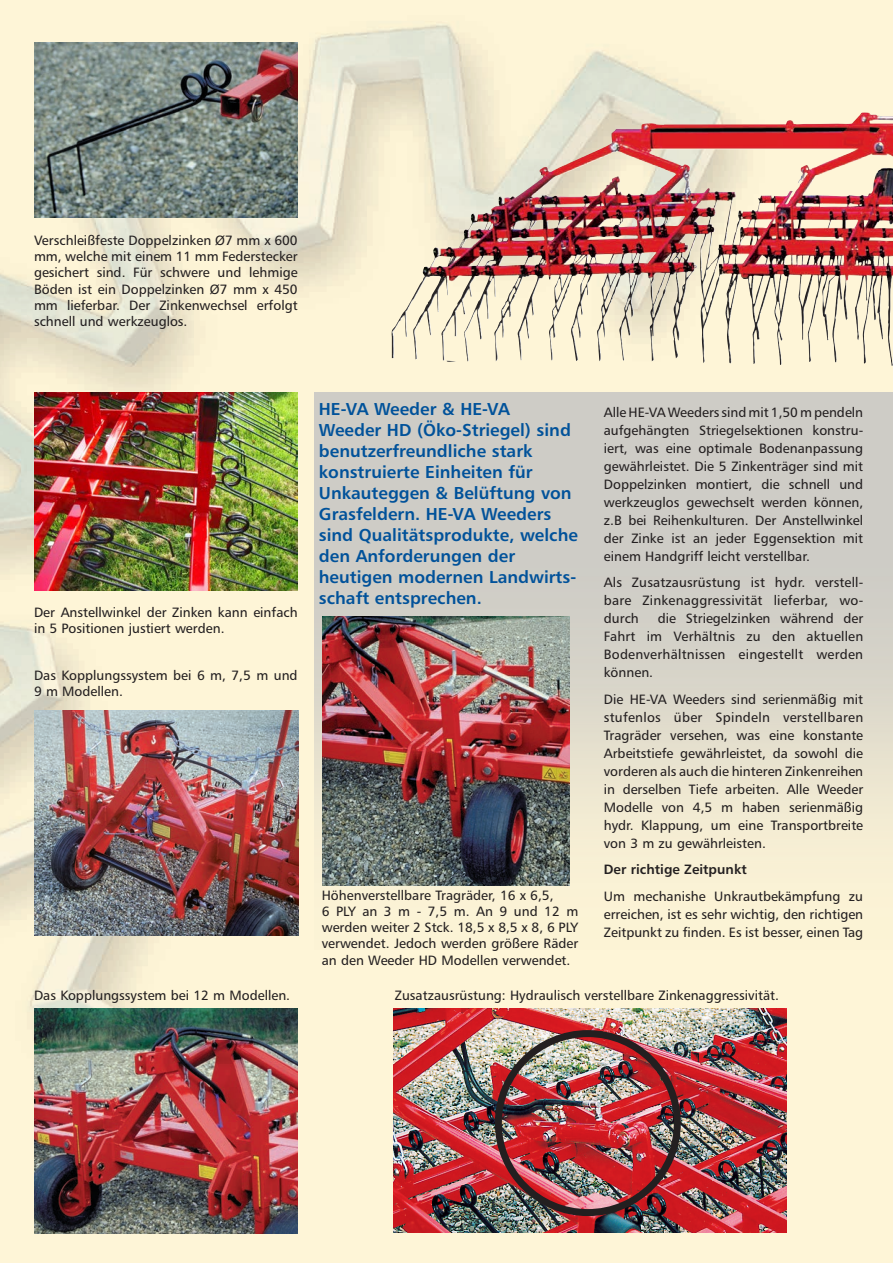
<style>
.page{position:relative;width:893px;height:1263px;background:#fff}
.page>*{position:absolute;margin:0;border:0;box-sizing:border-box;transform-origin:0 0}
.t1{font:17.25px/21px "Humanist 777 BT Bold B";color:#01529a}
.Normal{font:13.5px/18px "Humanist 777 BT Roman B";color:#231f20;text-align:justify}
.t2{font:13.5px "Humanist 777 BT Bold B";color:#231f20}
</style>
<div class="page">
<img style="left:0;top:0;width:893px;height:1263px">
<img style="left:315px;top:393px;width:578px;height:557px">
<img style="left:322px;top:617px;width:247px;height:268px">
<img style="left:391px;top:112px;width:471px;height:246px">
<img style="left:34px;top:43px;width:264px;height:174px">
<img style="left:34px;top:711px;width:264px;height:224px">
<img style="left:34px;top:1008px;width:264px;height:225px">
<img style="left:394px;top:1008px;width:393px;height:224px">
<div style="left:495px;top:1030px;width:186px;height:186px;border:7px solid #231f20;border-radius:50%"></div>
<img style="left:34px;top:393px;width:264px;height:197px">
<p class="Normal" style="left:34px;top:232px;width:265px;line-height:16.2px">Verschleißfeste Doppelzinken Ø7 mm x 600 mm, welche mit einem 11 mm Federstecker gesichert sind. Für schwere und lehmige Böden ist ein Doppelzinken Ø7 mm x 450 mm lieferbar. Der Zinkenwechsel erfolgt schnell und werkzeuglos.</p>
<p class="Normal" style="left:34px;top:604px;width:265px;line-height:16.2px">Der Anstellwinkel der Zinken kann einfach in 5 Positionen justiert werden.</p>
<p class="Normal" style="left:34px;top:667px;width:265px;line-height:16.2px">Das Kopplungssystem bei 6 m, 7,5 m und<br>9 m Modellen.</p>
<p class="t1" style="left:319px;top:398px;width:193px">HE-VA Weeder &amp; HE-VA</p>
<p class="t1" style="left:319px;top:419px;width:254px">Weeder HD (Öko-Striegel) sind benutzerfreundliche stark konstruierte Einheiten für<br>Unkauteggen &amp; Belüftung von</p>
<p class="t1" style="left:319px;top:503px;width:234px">Grasfeldern. HE-VA Weeders</p>
<p class="t1" style="left:319px;top:524px;width:261px">sind Qualitätsprodukte, welche den Anforderungen der</p>
<p class="t1" style="left:319px;top:566px;width:259px">heutigen modernen Landwirts&shy;schaft entsprechen.</p>
<p class="Normal" style="left:322px;top:886px;width:233px">Höhenverstellbare Tragräder, 16 x 6,5,</p>
<p class="Normal" style="left:322px;top:903px;width:258px;line-height:16.2px">6 PLY an 3 m - 7,5 m. An 9 und 12 m werden weiter 2 Stck. 18,5 x 8,5 x 8, 6 PLY verwendet. Jedoch werden größere Räder an den Weeder HD Modellen verwendet.</p>
<p class="Normal" style="left:604px;top:403px;width:261px">Alle HE-VA Weeders sind mit 1,50 m pendeln aufgehängten Striegelsektionen konstru&shy;iert, was eine optimale Bodenanpassung gewährleistet. Die 5 Zinkenträger sind mit Doppelzinken montiert, die schnell und werkzeuglos gewechselt werden können, z.B bei Reihenkulturen. Der Anstellwinkel der Zinke ist an jeder Eggensektion mit einem Handgriff leicht verstellbar.</p>
<p class="Normal" style="left:604px;top:573px;width:261px">Als Zusatzausrüstung ist hydr. verstell&shy;bare Zinkenaggressivität lieferbar, wo&shy;durch</p>
<p class="Normal" style="left:604px;top:609px;width:261px;text-indent:54px">die Striegelzinken während der Fahrt im Verhältnis zu den aktuellen Bodenverhältnissen eingestellt werden können.</p>
<p class="Normal" style="left:604px;top:690px;width:261px">Die HE-VA Weeders sind serienmäßig mit stufenlos über Spindeln verstellbaren Tragräder versehen, was eine konstante Arbeitstiefe gewährleistet, da sowohl die vorderen als auch die hinteren Zinkenreihen in derselben Tiefe arbeiten. Alle Weeder Modelle von 4,5 m haben serienmäßig hydr. Klappung, um eine Transportbreite von 3 m zu gewährleisten.</p>
<p class="t2" style="left:604px;top:861px;width:144px">Der richtige Zeitpunkt</p>
<p class="Normal" style="left:604px;top:887px;width:261px">Um mechanishe Unkrautbekämpfung zu erreichen, ist es sehr wichtig, den richtigen Zeitpunkt zu finden. Es ist besser, einen Tag</p>
<p class="Normal" style="left:34px;top:986px;width:258px">Das Kopplungssystem bei 12 m Modellen.</p>
<p class="Normal" style="left:395px;top:986px;width:386px">Zusatzausrüstung: Hydraulisch verstellbare Zinkenaggressivität.</p>
</div>
